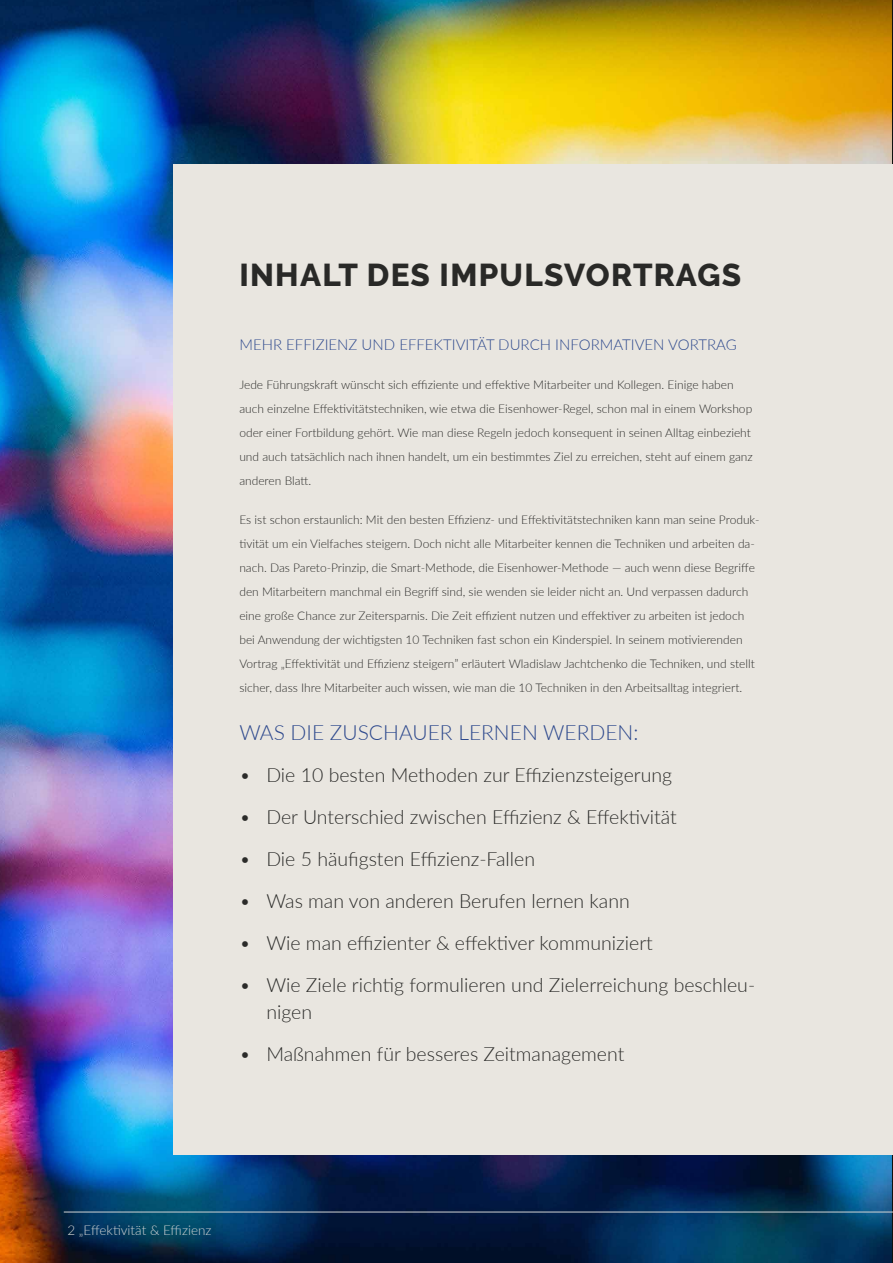
<style>
.page{position:relative;width:893px;height:1263px;background:#fff}
.page>*{position:absolute;margin:0;border:0;box-sizing:border-box;transform-origin:0 0}
.t1{font:800 31.5px "Raleway";letter-spacing:.04em;color:#292927}
.t2{font:300 21px "Lato";color:#2b478c}
.t3{font:300 19.5px/27px "Lato";color:#292927}
.t4{font:300 15px "Lato";color:#2b478c}
.t5{font:300 13.5px "Lato";color:#d1d3d4}
.t6{font:300 12px/24px "Lato";color:#292927}
</style>
<div class="page">
<img style="left:0;top:0;width:891px;height:1263px">
<div style="left:174px;top:164px;width:719px;height:990px;background:#e9e6e0"></div>
<hr style="left:64px;top:1212px;width:829px;height:1px;background:#d1d3d4">
<h1 class="t1" style="left:239px;top:257px;width:503px">INHALT DES IMPULSVORTRAGS</h1>
<p class="t4" style="left:239px;top:334px;width:499px">MEHR EFFIZIENZ UND EFFEKTIVITÄT DURCH INFORMATIVEN VORTRAG</p>
<p class="t6" style="left:239px;top:372px;width:515px">Jede Führungskraft wünscht sich effiziente und effektive Mitarbeiter und Kollegen. Einige haben auch einzelne Effektivitätstechniken, wie etwa die Eisenhower-Regel, schon mal in einem Workshop oder einer Fortbildung gehört. Wie man diese Regeln jedoch konsequent in seinen Alltag einbezieht und auch tatsächlich nach ihnen handelt, um ein bestimmtes Ziel zu erreichen, steht auf einem ganz anderen Blatt.</p>
<p class="t6" style="left:239px;top:507px;width:522px">Es ist schon erstaunlich: Mit den besten Effizienz- und Effektivitätstechniken kann man seine Produk&shy;tivität um ein Vielfaches steigern. Doch nicht alle Mitarbeiter kennen die Techniken und arbeiten da&shy;nach. Das Pareto-Prinzip, die Smart-Methode, die Eisenhower-Methode — auch wenn diese Begriffe den Mitarbeitern manchmal ein Begriff sind, sie wenden sie leider nicht an. Und verpassen dadurch eine große Chance zur Zeitersparnis. Die Zeit effizient nutzen und effektiver zu arbeiten ist jedoch bei Anwendung der wichtigsten 10 Techniken fast schon ein Kinderspiel. In seinem motivierenden Vortrag „Effektivität und Effizienz steigern” erläutert Wladislaw Jachtchenko die Techniken, und stellt sicher, dass Ihre Mitarbeiter auch wissen, wie man die 10 Techniken in den Arbeitsalltag integriert.</p>
<h2 class="t2" style="left:239px;top:718px;width:401px">WAS DIE ZUSCHAUER LERNEN WERDEN:</h2>
<h3 class="t3" style="left:239px;top:761px;width:434px">• Die 10 besten Methoden zur Effizienzsteigerung</h3>
<h3 class="t3" style="left:239px;top:803px;width:439px">• Der Unterschied zwischen Effizienz &amp; Effektivität</h3>
<h3 class="t3" style="left:239px;top:845px;width:297px">• Die 5 häufigsten Effizienz-Fallen</h3>
<h3 class="t3" style="left:239px;top:887px;width:392px">• Was man von anderen Berufen lernen kann</h3>
<h3 class="t3" style="left:239px;top:929px;width:415px">• Wie man effizienter &amp; effektiver kommuniziert</h3>
<h3 class="t3" style="left:266px;top:971px;width:490px;text-indent:-27px">• Wie Ziele richtig formulieren und Zielerreichung beschleu&shy;nigen</h3>
<h3 class="t3" style="left:239px;top:1040px;width:386px">• Maßnahmen für besseres Zeitmanagement</h3>
<p class="t5" style="left:67px;top:1220px;width:145px">2 „Effektivität &amp; Effizienz</p>
</div>
